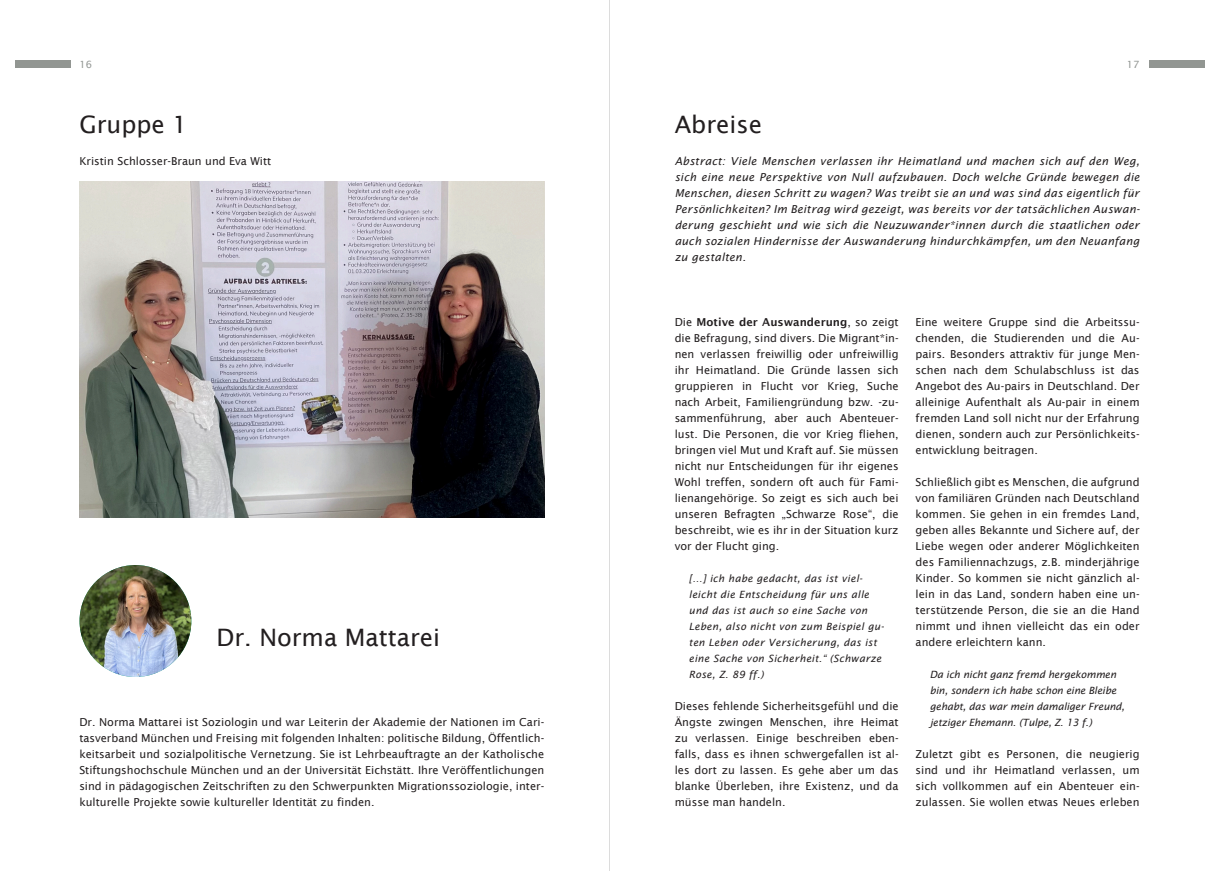
<style>
.page{position:relative;width:1219px;height:871px;background:#fff}
.page>*{position:absolute;margin:0;border:0;box-sizing:border-box;transform-origin:0 0}
.t1{font:24px "Lucida Sans";color:#231f20}
.Fließtext{font:11px/16px "Lucida Sans";color:#231f20;text-align:justify}
.Abstract{font:italic 11px/16px "Lucida Sans";letter-spacing:.02em;color:#231f20;text-align:justify}
.Zitat{font:italic 10px/16px "Lucida Sans";letter-spacing:.03em;color:#231f20}
.Zitat-2{font:italic 10px/16px "Lucida Sans";letter-spacing:-.01em;color:#231f20}
.t2{font:10px "Lucida Sans";color:#929693}
.s1{font-weight:600}
</style>
<div class="page">
<div style="left:15px;top:60px;width:55px;height:8px;background:#929692"></div>
<div style="left:1149px;top:60px;width:56px;height:8px;background:#929692"></div>
<hr style="left:609px;top:0;width:1px;height:870px;background:#dcdcdc">
<img style="left:80px;top:565px;width:111px;height:111px;border-radius:56px">
<img style="left:79px;top:181px;width:465px;height:336px">
<p class="t2" style="left:79px;top:58px;width:14px">16</p>
<p class="t2" style="left:1127px;top:58px;width:14px">17</p>
<h1 class="t1" style="left:79px;top:111px;width:110px">Gruppe 1</h1>
<p class="Fließtext" style="left:79px;top:153px;width:193px">Kristin Schlosser-Braun und Eva Witt</p>
<h1 class="t1" style="left:216px;top:623px;width:225px">Dr. Norma Mattarei</h1>
<p class="Fließtext" style="left:79px;top:713px;width:466px">Dr. Norma Mattarei ist Soziologin und war Leiterin der Akademie der Nationen im Cari&shy;tasverband München und Freising mit folgenden Inhalten: politische Bildung, Öffentlich&shy;keitsarbeit und sozialpolitische Vernetzung. Sie ist Lehrbeauftragte an der Katholische Stiftungshochschule München und an der Universität Eichstätt. Ihre Veröffentlichungen sind in pädagogischen Zeitschriften zu den Schwerpunkten Migrationssoziologie, inter&shy;kulturelle Projekte sowie kultureller Identität zu finden.</p>
<h1 class="t1" style="left:675px;top:111px;width:89px">Abreise</h1>
<p class="Abstract" style="left:675px;top:153px;width:467px">Abstract: Viele Menschen verlassen ihr Heimatland und machen sich auf den Weg, sich eine neue Perspektive von Null aufzubauen. Doch welche Gründe bewegen die Menschen, diesen Schritt zu wagen? Was treibt sie an und was sind das eigentlich für Persönlichkeiten? Im Beitrag wird gezeigt, was bereits vor der tatsächlichen Auswan&shy;derung geschieht und wie sich die Neuzuwander*innen durch die staatlichen oder auch sozialen Hindernisse der Auswanderung hindurchkämpfen, um den Neuanfang zu gestalten.</p>
<p class="Fließtext" style="left:675px;top:313px;width:225px">Die <span class="s1">Motive der Auswanderung</span>, so zeigt die Befragung, sind divers. Die Migrant*in&shy;nen verlassen freiwillig oder unfreiwillig ihr Heimatland. Die Gründe lassen sich gruppieren in Flucht vor Krieg, Suche nach Arbeit, Familiengründung bzw. -zu&shy;sammenführung, aber auch Abenteuer&shy;lust. Die Personen, die vor Krieg fliehen, bringen viel Mut und Kraft auf. Sie müssen nicht nur Entscheidungen für ihr eigenes Wohl treffen, sondern oft auch für Fami&shy;lienangehörige. So zeigt es sich auch bei unseren Befragten „Schwarze Rose“, die beschreibt, wie es ihr in der Situation kurz vor der Flucht ging.</p>
<p class="Zitat" style="left:689px;top:570px;width:197px">[…] ich habe gedacht, das ist viel&shy;leicht die Entscheidung für uns alle und das ist auch so eine Sache von Leben, also nicht von zum Beispiel gu&shy;ten Leben oder Versicherung, das ist eine Sache von Sicherheit.“ (Schwarze Rose, Z. 89 ff.)</p>
<p class="Fließtext" style="left:675px;top:697px;width:225px">Dieses fehlende Sicherheitsgefühl und die Ängste zwingen Menschen, ihre Heimat zu verlassen. Einige beschreiben eben&shy;falls, dass es ihnen schwergefallen ist al&shy;les dort zu lassen. Es gehe aber um das blanke Überleben, ihre Existenz, und da müsse man handeln.</p>
<p class="Fließtext" style="left:916px;top:313px;width:225px">Eine weitere Gruppe sind die Arbeitssu&shy;chenden, die Studierenden und die Au&shy;pairs. Besonders attraktiv für junge Men&shy;schen nach dem Schulabschluss ist das Angebot des Au-pairs in Deutschland. Der alleinige Aufenthalt als Au-pair in einem fremden Land soll nicht nur der Erfahrung dienen, sondern auch zur Persönlichkeits&shy;entwicklung beitragen.</p>
<p class="Fließtext" style="left:916px;top:473px;width:225px">Schließlich gibt es Menschen, die aufgrund von familiären Gründen nach Deutschland kommen. Sie gehen in ein fremdes Land, geben alles Bekannte und Sichere auf, der Liebe wegen oder anderer Möglichkeiten des Familiennachzugs, z.B. minderjährige Kinder. So kommen sie nicht gänzlich al&shy;lein in das Land, sondern haben eine un&shy;terstützende Person, die sie an die Hand nimmt und ihnen vielleicht das ein oder andere erleichtern kann.</p>
<p class="Zitat-2" style="left:930px;top:666px;width:196px">Da ich nicht ganz fremd hergekommen bin, sondern ich habe schon eine Bleibe gehabt, das war mein damaliger Freund, jetziger Ehemann. (Tulpe, Z. 13 f.)</p>
<p class="Fließtext" style="left:916px;top:745px;width:225px">Zuletzt gibt es Personen, die neugierig sind und ihr Heimatland verlassen, um sich vollkommen auf ein Abenteuer ein&shy;zulassen. Sie wollen etwas Neues erleben</p>
</div>
